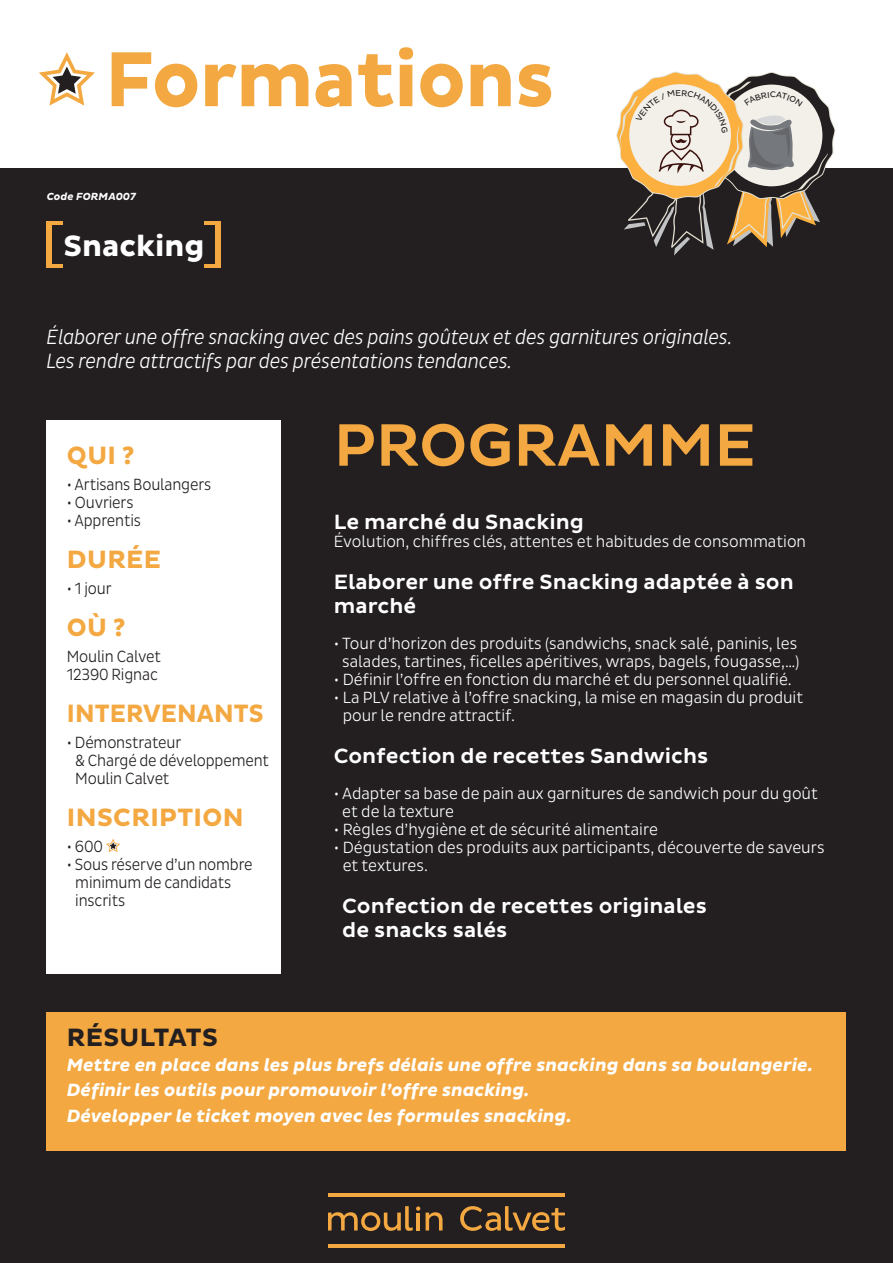
<style>
.page{position:relative;width:893px;height:1263px;background:#fff}
.page>*{position:absolute;margin:0;border:0;box-sizing:border-box;transform-origin:0 0}
.titre_fiches{font:700 79.2px "Pluto Sans";letter-spacing:-.01em;color:#f3a841;scale:.95 1}
.titre_fiches-2{font:500 60.9px "Pluto Sans";color:#f3a841}
.titre_fiches-3{font:700 30px "Pluto Sans";color:#fff}
.titre_fiches-4{font:700 25.5px "Pluto Sans";letter-spacing:.015em;color:#f3a841}
.titre_fiches-5{font:700 25.5px "Pluto Sans";letter-spacing:.015em;color:#f3a841;scale:.93 1}
.titre_fiches-6{font:700 25.5px "Pluto Sans";letter-spacing:.015em;color:#231f20}
.legendes_bulles_pdts{font:500 21px/24px "Pluto Sans";color:#fff}
.legendes_bulles_pdts-2{font:italic 300 21px "Pluto Sans Cond";letter-spacing:-.01em;color:#fff;scale:.95 1}
.titre_fiches-7{font:italic 700 18px "Pluto Sans";color:#fff}
.legendes_bulles_pdts-3{font:300 16.5px/18px "Pluto Sans Cond";color:#fff}
.legendes_bulles_pdts-4{font:300 16.5px "Pluto Sans Cond";letter-spacing:-.01em;color:#231f20;scale:.95 1}
.titre_fiches-8{font:italic 700 10.5px "Pluto Sans";color:#fff}
</style>
<div class="page">
<div style="left:0;top:168px;width:893px;height:1095px;background:#231f20"></div>
<svg style="left:328px;top:1206px;width:92px;height:25px"></svg>
<svg style="left:426px;top:1212px;width:17px;height:18px"></svg>
<hr style="left:328px;top:1193px;width:237px;height:3px;background:#f3a841">
<hr style="left:328px;top:1244px;width:237px;height:3px;background:#f3a841">
<svg style="left:460px;top:1206px;width:105px;height:25px"></svg>
<div style="left:47px;top:222px;width:5px;height:46px;background:#f3a841"></div>
<hr style="left:47px;top:264px;width:16px;height:4px;background:#f3a841">
<hr style="left:47px;top:221px;width:16px;height:4px;background:#f3a841">
<div style="left:215px;top:221px;width:5px;height:47px;background:#f3a841"></div>
<hr style="left:204px;top:221px;width:16px;height:4px;background:#f3a841">
<hr style="left:204px;top:264px;width:16px;height:4px;background:#f3a841">
<div style="left:46px;top:420px;width:235px;height:554px;background:#fff"></div>
<div style="left:46px;top:1012px;width:800px;height:139px;background:#f3a841"></div>
<svg style="left:106px;top:839px;width:14px;height:13px"></svg>
<svg style="left:39px;top:52px;width:56px;height:54px"></svg>
<svg style="left:616px;top:71px;width:220px;height:185px"></svg>
<p class="titre_fiches" style="left:105px;top:34px;width:474px">Formations</p>
<p class="titre_fiches-8" style="left:47px;top:191px;width:91px">Code FORMA007</p>
<p class="titre_fiches-3" style="left:64px;top:229px;width:142px">Snacking</p>
<p class="legendes_bulles_pdts-2" style="left:47px;top:325px;width:723px">Élaborer une offre snacking avec des pains goûteux et des garnitures originales.</p>
<p class="legendes_bulles_pdts-2" style="left:46px;top:349px;width:492px">Les rendre attractifs par des présentations tendances.</p>
<p class="titre_fiches-4" style="left:67px;top:440px;width:69px">QUI ?</p>
<p class="legendes_bulles_pdts-4" style="left:67px;top:475px;width:154px">• Artisans Boulangers</p>
<p class="legendes_bulles_pdts-4" style="left:67px;top:493px;width:72px">• Ouvriers</p>
<p class="legendes_bulles_pdts-4" style="left:67px;top:511px;width:80px">• Apprentis</p>
<p class="titre_fiches-4" style="left:67px;top:544px;width:96px">DURÉE</p>
<p class="legendes_bulles_pdts-4" style="left:67px;top:579px;width:49px">• 1 jour</p>
<p class="titre_fiches-4" style="left:67px;top:612px;width:60px">OÙ ?</p>
<p class="legendes_bulles_pdts-4" style="left:67px;top:647px;width:101px">Moulin Calvet</p>
<p class="legendes_bulles_pdts-4" style="left:67px;top:665px;width:97px">12390 Rignac</p>
<p class="titre_fiches-5" style="left:67px;top:698px;width:213px">INTERVENANTS</p>
<p class="legendes_bulles_pdts-4" style="left:67px;top:733px;width:122px">• Démonstrateur</p>
<p class="legendes_bulles_pdts-4" style="left:75px;top:751px;width:205px">&amp; Chargé de développement</p>
<p class="legendes_bulles_pdts-4" style="left:75px;top:769px;width:101px">Moulin Calvet</p>
<p class="titre_fiches-4" style="left:67px;top:802px;width:178px">INSCRIPTION</p>
<p class="legendes_bulles_pdts-4" style="left:67px;top:837px;width:40px">• 600</p>
<p class="legendes_bulles_pdts-4" style="left:67px;top:855px;width:197px">• Sous réserve d’un nombre</p>
<p class="legendes_bulles_pdts-4" style="left:75px;top:873px;width:166px">minimum de candidats</p>
<p class="legendes_bulles_pdts-4" style="left:75px;top:891px;width:54px">inscrits</p>
<p class="titre_fiches-2" style="left:334px;top:410px;width:423px">PROGRAMME</p>
<p class="legendes_bulles_pdts" style="left:334px;top:510px;width:252px">Le marché du Snacking</p>
<p class="legendes_bulles_pdts-3" style="left:334px;top:533px;width:474px">Évolution, chiffres clés, attentes et habitudes de consommation</p>
<p class="legendes_bulles_pdts" style="left:334px;top:570px;width:462px">Elaborer une offre Snacking adaptée à son marché</p>
<p class="legendes_bulles_pdts-3" style="left:334px;top:635px;width:467px;text-align:center">• Tour d’horizon des produits (sandwichs, snack salé, paninis, les salades, tartines, ficelles apéritives, wraps, bagels, fougasse,…)</p>
<p class="legendes_bulles_pdts-3" style="left:334px;top:671px;width:459px">• Définir l’offre en fonction du marché et du personnel qualifié.</p>
<p class="legendes_bulles_pdts-3" style="left:343px;top:689px;width:462px;text-indent:-9px">• La PLV relative à l’offre snacking, la mise en magasin du produit pour le rendre attractif.</p>
<p class="legendes_bulles_pdts" style="left:334px;top:744px;width:376px">Confection de recettes Sandwichs</p>
<p class="legendes_bulles_pdts-3" style="left:342px;top:785px;width:477px;text-indent:-8px">• Adapter sa base de pain aux garnitures de sandwich pour du goût et de la texture</p>
<p class="legendes_bulles_pdts-3" style="left:334px;top:821px;width:326px">• Règles d’hygiène et de sécurité alimentaire</p>
<p class="legendes_bulles_pdts-3" style="left:343px;top:839px;width:483px;text-indent:-9px">• Dégustation des produits aux participants, découverte de saveurs et textures.</p>
<p class="legendes_bulles_pdts" style="left:342px;top:894px;width:366px">Confection de recettes originales de snacks salés</p>
<p class="titre_fiches-6" style="left:67px;top:1022px;width:153px">RÉSULTATS</p>
<p class="titre_fiches-7" style="left:67px;top:1055px;width:748px">Mettre en place dans les plus brefs délais une offre snacking dans sa boulangerie.</p>
<p class="titre_fiches-7" style="left:67px;top:1080px;width:464px">Définir les outils pour promouvoir l’offre snacking.</p>
<p class="titre_fiches-7" style="left:67px;top:1105px;width:506px">Développer le ticket moyen avec les formules snacking.</p>
</div>
